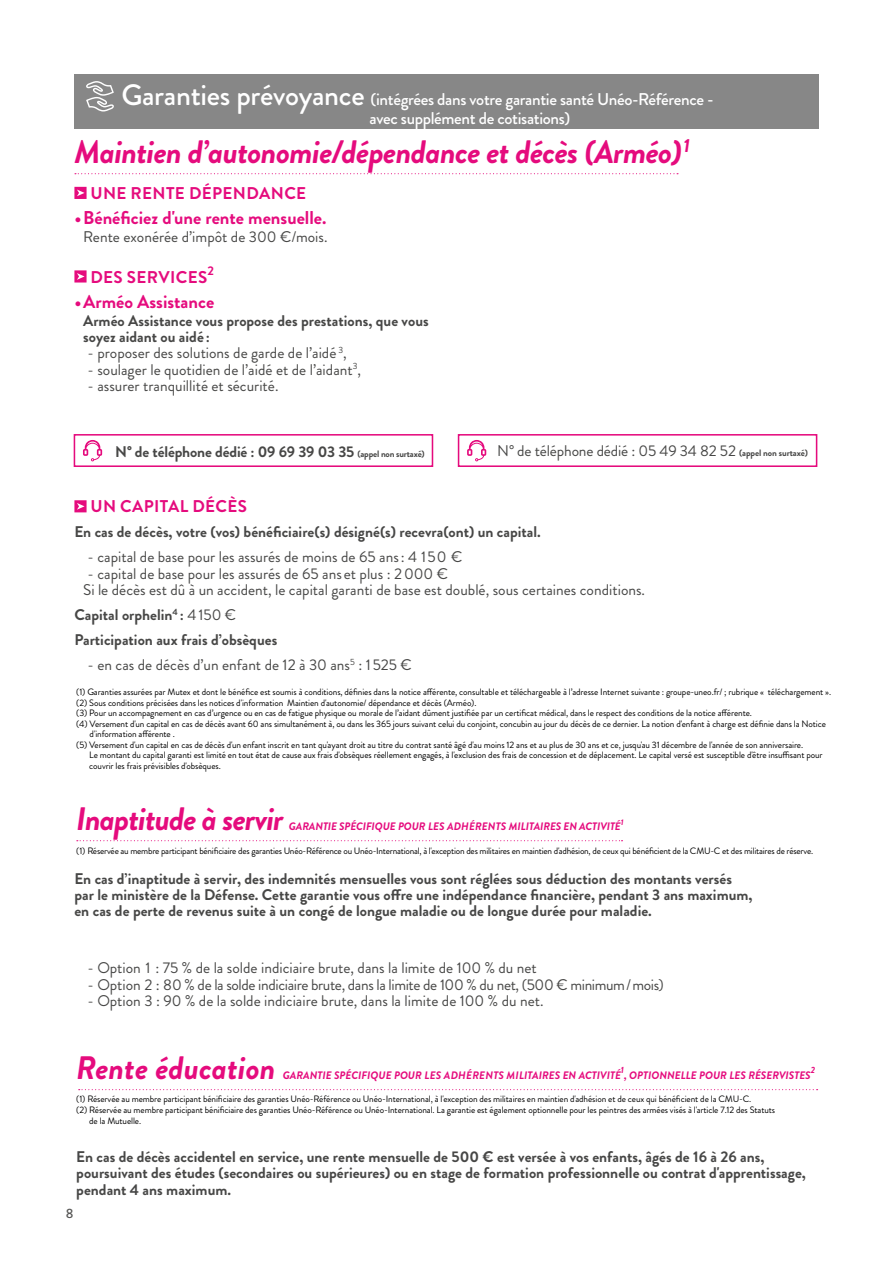
<style>
.page{position:relative;width:893px;height:1263px;background:#fff}
.page>*{position:absolute;margin:0;border:0;box-sizing:border-box;transform-origin:0 0}
.t1{font:italic 700 32.4px "Brandon Grotesque";letter-spacing:-.02em;color:#e50b7d}
.t2{font:italic 700 32.4px "Brandon Grotesque";color:#e50b7d}
.t3{font:700 18.6px "Brandon Grotesque";color:#e50b7d}
.t4{font:500 16.95px/18.6px "Brandon Grotesque";letter-spacing:-.02em;color:#fff}
.t5{font:700 16.95px "Brandon Grotesque";letter-spacing:.02em;color:#e50b7d}
.t6{font:700 15.45px/16.2px "Brandon Grotesque";color:#474746}
.t7{font:15.45px/16.2px "Brandon Grotesque";color:#474746}
.t8{font:15.45px "Brandon Grotesque";letter-spacing:-.025em;color:#474746}
.t9{font:500 13.5px "Brandon Grotesque";color:#575756}
.t10{font:italic 700 10.8px "Brandon Grotesque";color:#e50b7d}
.t11{font:9.3px "Brandon Grotesque";letter-spacing:-.01em;color:#000}
.t12{font:italic 700 9px "Brandon Grotesque";color:#e50b7d}
.s1{font-size:29.55px}
.s2{font-size:9.3px}
.s3{font-weight:700;font-size:9.3px}
.s4{font-weight:400}
</style>
<div class="page">
<div style="left:74px;top:74px;width:745px;height:55px;background:#878787"></div>
<svg style="left:86px;top:81px;width:28px;height:31px"></svg>
<svg style="left:75px;top:173px;width:603px;height:1px"></svg>
<svg style="left:74px;top:270px;width:13px;height:12px"></svg>
<svg style="left:74px;top:500px;width:13px;height:12px"></svg>
<svg style="left:74px;top:187px;width:13px;height:12px"></svg>
<svg style="left:77px;top:840px;width:545px;height:1px"></svg>
<svg style="left:79px;top:1089px;width:739px;height:1px"></svg>
<div style="left:458px;top:434px;width:359px;height:33px;border:2px solid #e50b7d"></div>
<svg style="left:467px;top:440px;width:19px;height:21px"></svg>
<div style="left:74px;top:434px;width:359px;height:33px;border:2px solid #e50b7d"></div>
<svg style="left:83px;top:440px;width:19px;height:21px"></svg>
<h3 class="t4" style="left:370px;top:90px;width:346px;text-indent:-248px"><span class="s1">Garanties prévoyance</span> (intégrées dans votre garantie santé Unéo-Référence - avec supplément de cotisations)</h3>
<h1 class="t1" style="left:74px;top:129px;width:617px">Maintien d’autonomie/dépendance et décès (Arméo)<sup>1</sup></h1>
<h3 class="t5" style="left:90px;top:181px;width:217px">UNE RENTE DÉPENDANCE</h3>
<h2 class="t3" style="left:74px;top:205px;width:254px">•Bénéficiez d'une rente mensuelle.</h2>
<h3 class="t7" style="left:83px;top:229px;width:246px">Rente exonérée d’impôt de 300 €/mois.</h3>
<h3 class="t5" style="left:90px;top:265px;width:125px">DES SERVICES<sup>2</sup></h3>
<h2 class="t3" style="left:74px;top:288px;width:141px">•Arméo Assistance</h2>
<h3 class="t6" style="left:83px;top:313px;width:347px">Arméo Assistance vous propose des prestations, que vous soyez aidant ou aidé :</h3>
<h3 class="t7" style="left:88px;top:345px;width:261px">- proposer des solutions de garde de l’aidé <sup>3</sup>,</h3>
<h3 class="t7" style="left:88px;top:361px;width:275px">- soulager le quotidien de l’aidé et de l’aidant<sup>3</sup>,</h3>
<h3 class="t7" style="left:88px;top:378px;width:192px">- assurer tranquillité et sécurité.</h3>
<h3 class="t6" style="left:115px;top:443px;width:311px">N° de téléphone dédié : 09 69 39 03 35 <span class="s2">(appel non surtaxé)</span></h3>
<h3 class="t7" style="left:497px;top:442px;width:312px">N° de téléphone dédié : 05 49 34 82 52 <span class="s3">(appel non surtaxé)</span></h3>
<h3 class="t5" style="left:90px;top:495px;width:158px">UN CAPITAL DÉCÈS</h3>
<h3 class="t6" style="left:74px;top:524px;width:468px">En cas de décès, votre (vos) bénéficiaire(s) désigné(s) recevra(ont) un capital.</h3>
<h3 class="t7" style="left:88px;top:549px;width:376px">- capital de base pour les assurés de moins de 65 ans: 4 150 €</h3>
<h3 class="t7" style="left:83px;top:565px;width:563px">- capital de base pour les assurés de 65 ans et plus : 2000 €<br>Si le décès est dû à un accident, le capital garanti de base est doublé, sous certaines conditions.</h3>
<h3 class="t6" style="left:74px;top:602px;width:204px;line-height:25px">Capital orphelin<sup>4</sup> : <span class="s4">4150 €<br></span>Participation aux frais d’obsèques</h3>
<h3 class="t7" style="left:88px;top:657px;width:326px">- en cas de décès d’un enfant de 12 à 30 ans<sup>5</sup> : 1525 €</h3>
<p class="t11" style="left:76px;top:686px;width:756px">(1) Garanties assurées par Mutex et dont le bénéfice est soumis à conditions, définies dans la notice afférente, consultable et téléchargeable à l’adresse Internet suivante : groupe-uneo.fr/ ; rubrique « téléchargement ».</p>
<p class="t11" style="left:76px;top:696px;width:402px">(2) Sous conditions précisées dans les notices d'information Maintien d'autonomie/ dépendance et décès (Arméo).</p>
<p class="t11" style="left:76px;top:706px;width:677px">(3) Pour un accompagnement en cas d’urgence ou en cas de fatigue physique ou morale de l’aidant dûment justifiée par un certificat médical, dans le respect des conditions de la notice afférente.</p>
<p class="t11" style="left:76px;top:717px;width:751px">(4) Versement d'un capital en cas de décès avant 60 ans simultanément à, ou dans les 365 jours suivant celui du conjoint, concubin au jour du décès de ce dernier. La notion d'enfant à charge est définie dans la Notice</p>
<p class="t11" style="left:90px;top:727px;width:87px">d'information afférente .</p>
<p class="t11" style="left:76px;top:738px;width:728px">(5) Versement d'un capital en cas de décès d'un enfant inscrit en tant qu'ayant droit au titre du contrat santé âgé d'au moins 12 ans et au plus de 30 ans et ce, jusqu'au 31 décembre de l'année de son anniversaire.</p>
<p class="t11" style="left:89px;top:749px;width:735px">Le montant du capital garanti est limité en tout état de cause aux frais d'obsèques réellement engagés, à l'exclusion des frais de concession et de déplacement. Le capital versé est susceptible d'être insuffisant pour</p>
<p class="t11" style="left:89px;top:759px;width:133px">couvrir les frais prévisibles d'obsèques.</p>
<h1 class="t1" style="left:76px;top:796px;width:209px">Inaptitude à servir</h1>
<p class="t10" style="left:289px;top:818px;width:336px">GARANTIE SPÉCIFIQUE POUR LES ADHÉRENTS MILITAIRES EN ACTIVITÉ<sup>1</sup></p>
<p class="t11" style="left:76px;top:844px;width:738px">(1) Réservée au membre participant bénificiaire des garanties Unéo-Référence ou Unéo-International, à l'exception des militaires en maintien d'adhésion, de ceux qui bénéficient de la CMU-C et des militaires de réserve.</p>
<p class="t6" style="left:74px;top:871px;width:680px">En cas d’inaptitude à servir, des indemnités mensuelles vous sont réglées sous déduction des montants versés par le ministère de la Défense. Cette garantie vous offre une indépendance financière, pendant 3 ans maximum, en cas de perte de revenus suite à un congé de longue maladie ou de longue durée pour maladie.</p>
<h3 class="t7" style="left:88px;top:960px;width:451px">- Option 1 : 75 % de la solde indiciaire brute, dans la limite de 100 % du net</h3>
<h3 class="t8" style="left:88px;top:974px;width:578px">- Option 2 : 80 % de la solde indiciaire brute, dans la limite de 100 % du net, (500 € minimum/mois)</h3>
<h3 class="t7" style="left:88px;top:993px;width:457px">- Option 3 : 90 % de la solde indiciaire brute, dans la limite de 100 % du net.</h3>
<h1 class="t2" style="left:76px;top:1044px;width:201px">Rente éducation</h1>
<p class="t12" style="left:621px;top:1064px;width:5px">1</p>
<p class="t12" style="left:811px;top:1064px;width:6px">2</p>
<p class="t11" style="left:76px;top:1093px;width:677px">(1) Réservée au membre participant bénificiaire des garanties Unéo-Référence ou Unéo-International, à l'exception des militaires en maintien d'adhésion et de ceux qui bénéficient de la CMU-C.</p>
<p class="t11" style="left:76px;top:1104px;width:700px">(2) Réservée au membre participant bénificiaire des garanties Unéo-Référence ou Unéo-International. La garantie est également optionnelle pour les peintres des armées visés à l'article 7.12 des Statuts</p>
<p class="t11" style="left:89px;top:1114px;width:53px">de la Mutuelle.</p>
<p class="t6" style="left:76px;top:1149px;width:731px">En cas de décès accidentel en service, une rente mensuelle de 500 € est versée à vos enfants, âgés de 16 à 26 ans, poursuivant des études (secondaires ou supérieures) ou en stage de formation professionnelle ou contrat d'apprentissage, pendant 4 ans maximum.</p>
<p class="t10" style="left:283px;top:1067px;width:529px">GARANTIE SPÉCIFIQUE POUR LES ADHÉRENTS MILITAIRES EN ACTIVITÉ , OPTIONNELLE POUR LES RÉSERVISTES</p>
<h3 class="t9" style="left:66px;top:1204px;width:9px">8</h3>
</div>
